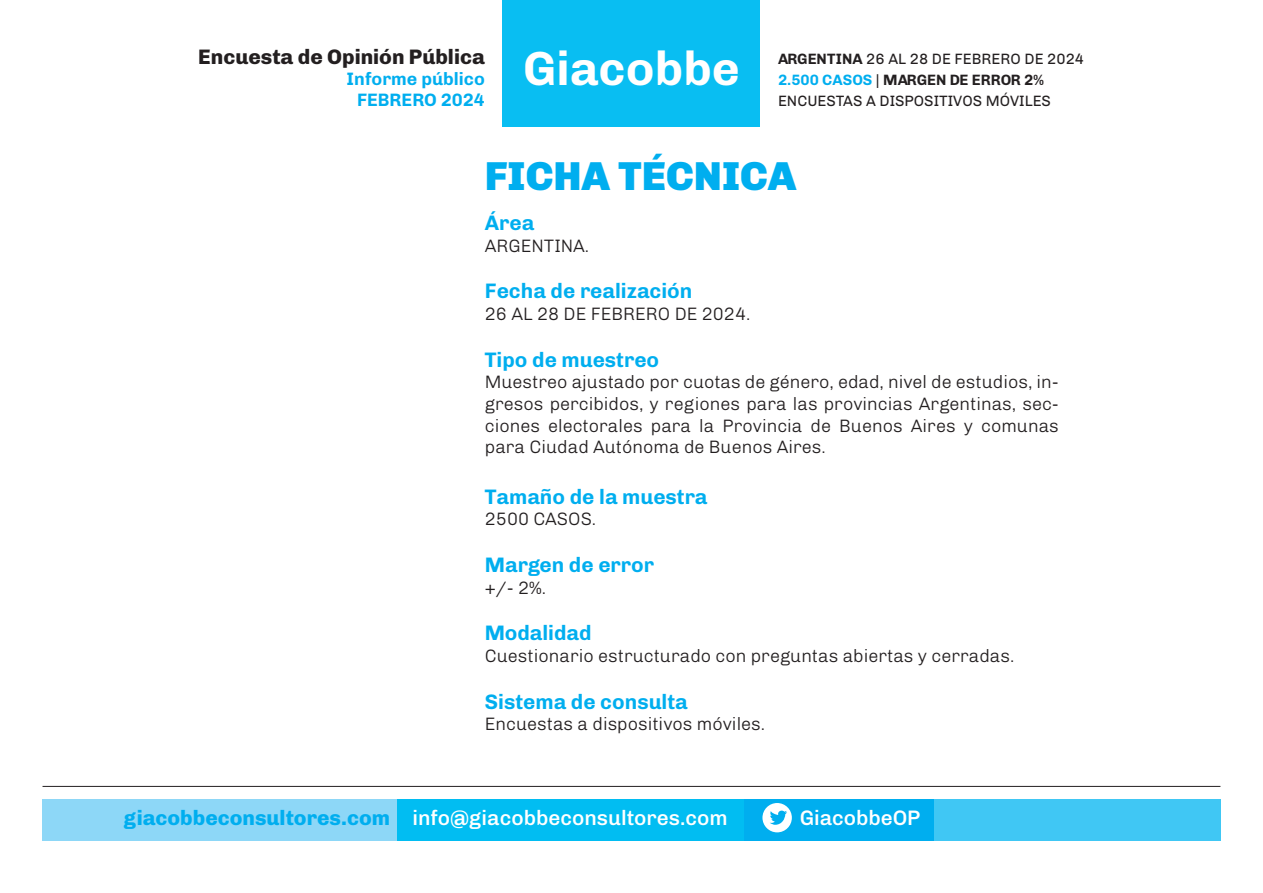
<style>
.page{position:relative;width:1263px;height:893px;background:#fff}
.page>*{position:absolute;margin:0;border:0;box-sizing:border-box;transform-origin:0 0}
.t1{font:700 48px "Chivo";color:#fff}
.t2{font:900 40.5px "Chivo";color:#00aeef}
.t3{font:700 21px "Chivo";color:#00aeef}
.t4{font:500 21px "Chivo";color:#fff}
.t5{font:800 21px "Chivo";color:#231f20}
.t6{font:300 18px/21.6px "Chivo";color:#231f20;text-align:justify}
.t7{font:700 18px/21px "Chivo";color:#00aeef;text-align:right}
.t8{font:15px/21px "Chivo";color:#231f20}
.s1{font-weight:700}
.s2{font-weight:700;color:#00aeef}
.s3{font-weight:800;color:#00aeef}
</style>
<div class="page">
<div style="left:43px;top:799px;width:1177px;height:42px;background:#00aeef"></div>
<div style="left:43px;top:799px;width:358px;height:42px;background:#8dd7f7"></div>
<div style="left:934px;top:799px;width:286px;height:42px;background:#40c7f4"></div>
<div style="left:398px;top:799px;width:346px;height:42px;background:#01bdf2"></div>
<div style="left:762px;top:803px;width:30px;height:29px;background:#fff;border-radius:50%"></div>
<svg style="left:770px;top:811px;width:17px;height:14px"></svg>
<div style="left:503px;top:0;width:257px;height:127px;background:#09bef2"></div>
<hr style="left:43px;top:786px;width:1177px;height:1px;background:#231f20">
<p class="t5" style="left:198px;top:40px;width:288px">Encuesta de Opinión Pública</p>
<p class="t7" style="left:346px;top:67px;width:140px">Informe público<br>FEBRERO 2024</p>
<h1 class="t1" style="left:523px;top:31px;width:218px">Giacobbe</h1>
<p class="t8" style="left:778px;top:47px;width:308px"><span class="s1">ARGENTINA</span> 26 AL 28 DE FEBRERO DE 2024<br><span class="s2">2.500 CASOS</span> | <span class="s1">MARGEN DE ERROR 2%<br></span>ENCUESTAS A DISPOSITIVOS MÓVILES</p>
<p class="t2" style="left:485px;top:143px;width:313px">FICHA TÉCNICA</p>
<p class="t3" style="left:485px;top:206px;width:51px">Área</p>
<p class="t6" style="left:485px;top:233px;width:106px">ARGENTINA.</p>
<p class="t3" style="left:485px;top:275px;width:209px">Fecha de realización</p>
<p class="t6" style="left:485px;top:302px;width:267px">26 AL 28 DE FEBRERO DE 2024.</p>
<p class="t3" style="left:485px;top:343px;width:176px">Tipo de muestreo</p>
<p class="t6" style="left:485px;top:370px;width:575px">Muestreo ajustado por cuotas de género, edad, nivel de estudios, in&shy;gresos percibidos, y regiones para las provincias Argentinas, sec&shy;ciones electorales para la Provincia de Buenos Aires y comunas para Ciudad Autónoma de Buenos Aires.</p>
<p class="t3" style="left:485px;top:480px;width:224px">Tamaño de la muestra</p>
<p class="t6" style="left:485px;top:507px;width:113px">2500 CASOS.</p>
<p class="t3" style="left:485px;top:548px;width:171px">Margen de error</p>
<p class="t6" style="left:485px;top:575px;width:63px">+/- 2%.</p>
<p class="t3" style="left:485px;top:617px;width:108px">Modalidad</p>
<p class="t6" style="left:485px;top:644px;width:531px">Cuestionario estructurado con preguntas abiertas y cerradas.</p>
<p class="t3" style="left:485px;top:685px;width:204px">Sistema de consulta</p>
<p class="t6" style="left:485px;top:712px;width:282px">Encuestas a dispositivos móviles.</p>
<p class="t4" style="left:124px;top:801px;width:605px"><span class="s3">giacobbeconsultores.com</span> info@giacobbeconsultores.com</p>
<p class="t4" style="left:800px;top:801px;width:122px">GiacobbeOP</p>
</div>
